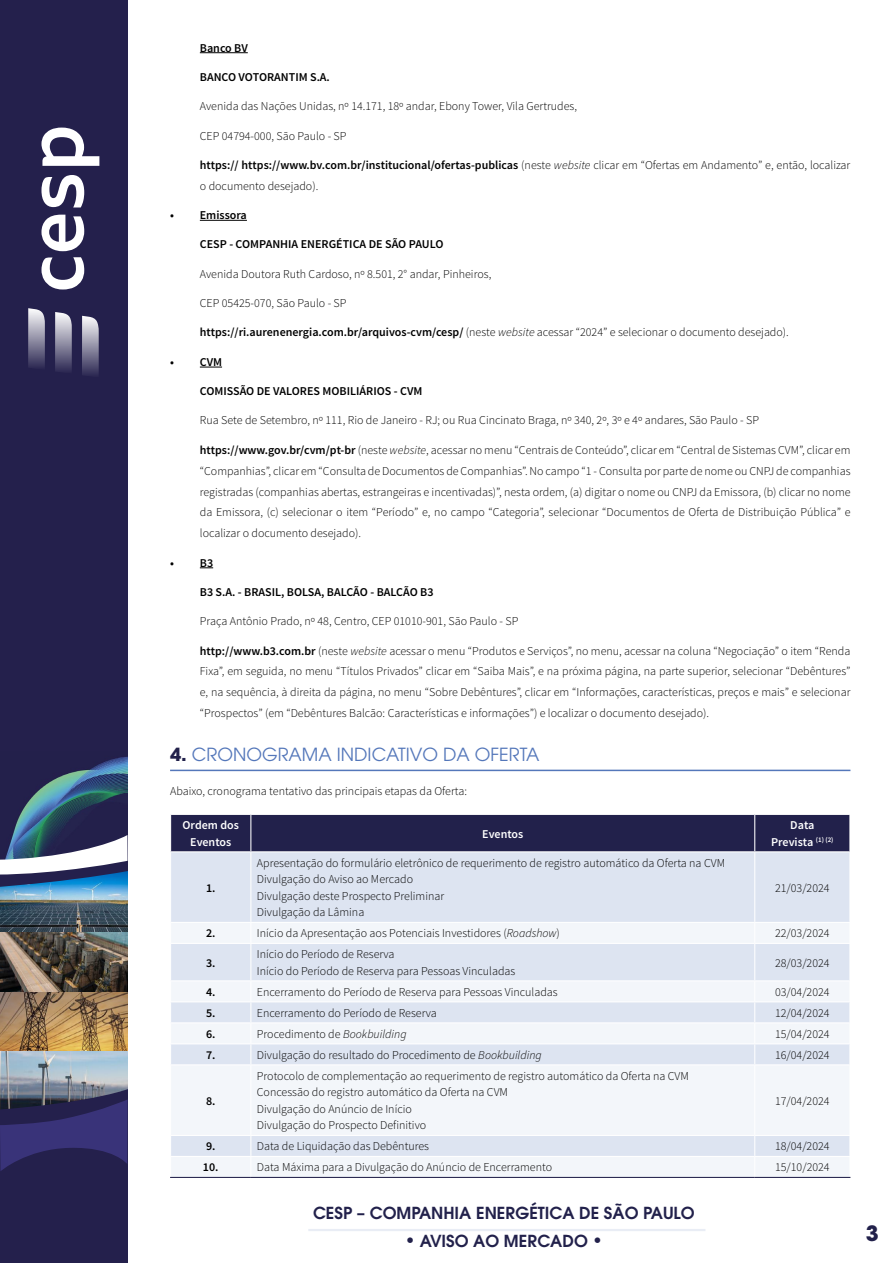
<style>
.page{position:relative;width:893px;height:1263px;background:#fff}
.page>*{position:absolute;margin:0;border:0;box-sizing:border-box;transform-origin:0 0}
.t1{font:700 21px "ITC Avant Garde Pro";color:#22214b}
.t2{font:18px "ITC Avant Garde Pro";color:#5477ba}
.t3{font:600 16.5px "ITC Avant Garde Pro";color:#22214b}
.t4{font:300 12px/20.9px "Source Sans Pro";color:#000}
.t5{font:600 12px "Source Sans Pro";color:#000}
.t6{font:600 12px/16.5px "Source Sans Pro";color:#fff;text-align:center}
.s1{font-weight:600}
.s2{font-style:italic}
.s3{font-weight:700;color:#22214b}
.s4{font-size:18px}
</style>
<div class="page">
<hr style="left:308px;top:1229px;width:397px;height:2px;background:#dde4f1">
<div style="left:0;top:0;width:128px;height:1263px;background:#24204c"></div>
<img style="left:13px;top:756px;width:114px;height:79px">
<img style="left:0;top:891px;width:127px;height:193px">
<img style="left:0;top:835px;width:127px;height:56px">
<svg style="left:0;top:1084px;width:128px;height:87px"></svg>
<svg style="left:41px;top:257px;width:43px;height:32px"></svg>
<svg style="left:41px;top:215px;width:43px;height:36px"></svg>
<svg style="left:41px;top:175px;width:43px;height:32px"></svg>
<svg style="left:41px;top:128px;width:58px;height:38px"></svg>
<svg style="left:28px;top:308px;width:17px;height:59px"></svg>
<svg style="left:55px;top:312px;width:17px;height:59px"></svg>
<svg style="left:82px;top:316px;width:17px;height:59px"></svg>
<hr style="left:200px;top:52px;width:48px;height:1px;background:#000">
<hr style="left:200px;top:220px;width:47px;height:1px;background:#000">
<svg style="left:200px;top:367px;width:22px;height:1px"></svg>
<svg style="left:200px;top:567px;width:13px;height:1px"></svg>
<hr style="left:170px;top:770px;width:680px;height:1px;background:#5477ba">
<div style="left:171px;top:815px;width:678px;height:36px;background:#22214b"></div>
<div style="left:171px;top:852px;width:678px;height:70px;background:#dde4f1"></div>
<svg style="left:171px;top:923px;width:678px;height:254px;fill:#f3f6fa"></svg>
<hr style="left:250px;top:815px;width:1px;height:36px;background:#fff">
<hr style="left:754px;top:815px;width:1px;height:36px;background:#fff">
<hr style="left:250px;top:852px;width:1px;height:70px;background:#fff">
<hr style="left:754px;top:852px;width:1px;height:70px;background:#fff">
<svg style="left:250px;top:923px;width:1px;height:20px"></svg>
<svg style="left:754px;top:923px;width:1px;height:20px"></svg>
<hr style="left:170px;top:943px;width:81px;height:1px;background:#fff">
<hr style="left:251px;top:943px;width:504px;height:1px;background:#fff">
<hr style="left:250px;top:944px;width:1px;height:36px;background:#fff">
<hr style="left:755px;top:943px;width:95px;height:1px;background:#fff">
<hr style="left:754px;top:944px;width:1px;height:36px;background:#fff">
<hr style="left:170px;top:980px;width:81px;height:1px;background:#fff">
<hr style="left:251px;top:980px;width:504px;height:1px;background:#fff">
<hr style="left:755px;top:980px;width:95px;height:1px;background:#fff">
<hr style="left:170px;top:1001px;width:81px;height:1px;background:#fff">
<hr style="left:251px;top:1001px;width:504px;height:1px;background:#fff">
<hr style="left:755px;top:1001px;width:95px;height:1px;background:#fff">
<hr style="left:170px;top:1022px;width:81px;height:1px;background:#fff">
<hr style="left:251px;top:1022px;width:504px;height:1px;background:#fff">
<hr style="left:755px;top:1022px;width:95px;height:1px;background:#fff">
<hr style="left:170px;top:1043px;width:81px;height:1px;background:#fff">
<hr style="left:251px;top:1043px;width:504px;height:1px;background:#fff">
<svg style="left:250px;top:981px;width:1px;height:83px"></svg>
<hr style="left:755px;top:1043px;width:95px;height:1px;background:#fff">
<svg style="left:754px;top:981px;width:1px;height:83px"></svg>
<svg style="left:849px;top:1002px;width:1px;height:62px"></svg>
<hr style="left:170px;top:1064px;width:81px;height:1px;background:#fff">
<hr style="left:251px;top:1064px;width:504px;height:1px;background:#fff">
<hr style="left:250px;top:1065px;width:1px;height:70px;background:#fff">
<hr style="left:755px;top:1064px;width:95px;height:1px;background:#fff">
<hr style="left:754px;top:1065px;width:1px;height:70px;background:#fff">
<hr style="left:170px;top:1135px;width:81px;height:1px;background:#fff">
<hr style="left:251px;top:1135px;width:504px;height:1px;background:#fff">
<hr style="left:755px;top:1135px;width:95px;height:1px;background:#fff">
<hr style="left:170px;top:1156px;width:81px;height:1px;background:#fff">
<hr style="left:251px;top:1156px;width:504px;height:1px;background:#fff">
<svg style="left:250px;top:1136px;width:1px;height:41px"></svg>
<hr style="left:755px;top:1156px;width:95px;height:1px;background:#fff">
<svg style="left:754px;top:1136px;width:1px;height:41px"></svg>
<svg style="left:849px;top:1136px;width:1px;height:41px"></svg>
<hr style="left:170px;top:1177px;width:81px;height:1px;background:#22214b">
<hr style="left:251px;top:1177px;width:504px;height:1px;background:#22214b">
<hr style="left:755px;top:1177px;width:95px;height:1px;background:#22214b">
<p class="t5" style="left:200px;top:40px;width:49px">Banco BV</p>
<p class="t5" style="left:200px;top:69px;width:132px">BANCO VOTORANTIM S.A.</p>
<p class="t4" style="left:200px;top:96px;width:379px">Avenida das Nações Unidas, nº 14.171, 18º andar, Ebony Tower, Vila Gertrudes,</p>
<p class="t4" style="left:200px;top:125px;width:148px">CEP 04794-000, São Paulo - SP</p>
<p class="t4" style="left:200px;top:155px;width:652px"><span class="s1">https:// https://www.bv.com.br/institucional/ofertas-publicas</span> (neste <span class="s2">website</span> clicar em “Ofertas em Andamento” e, então, localizar o documento desejado).</p>
<p class="t5" style="left:170px;top:208px;width:78px">• Emissora</p>
<p class="t5" style="left:200px;top:237px;width:245px">CESP - COMPANHIA ENERGÉTICA DE SÃO PAULO</p>
<p class="t4" style="left:200px;top:263px;width:293px">Avenida Doutora Ruth Cardoso, nº 8.501, 2° andar, Pinheiros,</p>
<p class="t4" style="left:200px;top:293px;width:148px">CEP 05425-070, São Paulo - SP</p>
<p class="t4" style="left:200px;top:322px;width:591px"><span class="s1">https://ri.aurenenergia.com.br/arquivos-cvm/cesp/</span> (neste <span class="s2">website</span> acessar “2024” e selecionar o documento desejado).</p>
<p class="t5" style="left:170px;top:354px;width:53px">• CVM</p>
<p class="t5" style="left:200px;top:384px;width:224px">COMISSÃO DE VALORES MOBILIÁRIOS - CVM</p>
<p class="t4" style="left:200px;top:410px;width:561px">Rua Sete de Setembro, nº 111, Rio de Janeiro - RJ; ou Rua Cincinato Braga, nº 340, 2º, 3º e 4º andares, São Paulo - SP</p>
<p class="t4" style="left:200px;top:439px;width:652px;text-align:justify"><span class="s1">https://www.gov.br/cvm/pt-br</span> (neste <span class="s2">website</span>, acessar no menu “Centrais de Conteúdo”, clicar em “Central de Sistemas CVM”, clicar em “Companhias”, clicar em “Consulta de Documentos de Companhias”. No campo “1 - Consulta por parte de nome ou CNPJ de companhias registradas (companhias abertas, estrangeiras e incentivadas)”, nesta ordem, (a) digitar o nome ou CNPJ da Emissora, (b) clicar no nome da Emissora, (c) selecionar o item “Período” e, no campo “Categoria”, selecionar “Documentos de Oferta de Distribuição Pública” e localizar o documento desejado).</p>
<p class="t5" style="left:170px;top:555px;width:45px">• B3</p>
<p class="t5" style="left:200px;top:584px;width:235px">B3 S.A. - BRASIL, BOLSA, BALCÃO - BALCÃO B3</p>
<p class="t4" style="left:200px;top:611px;width:320px">Praça Antônio Prado, nº 48, Centro, CEP 01010-901, São Paulo - SP</p>
<p class="t4" style="left:200px;top:640px;width:652px;text-align:justify"><span class="s1">http://www.b3.com.br</span> (neste <span class="s2">website</span> acessar o menu “Produtos e Serviços”, no menu, acessar na coluna “Negociação” o item “Renda Fixa”, em seguida, no menu “Títulos Privados” clicar em “Saiba Mais”, e na próxima página, na parte superior, selecionar “Debêntures” e, na sequência, à direita da página, no menu “Sobre Debêntures”, clicar em “Informações, características, preços e mais” e selecionar “Prospectos” (em “Debêntures Balcão: Características e informações”) e localizar o documento desejado).</p>
<h2 class="t2" style="left:170px;top:743px;width:371px"><span class="s3">4.</span> CRONOGRAMA INDICATIVO DA OFERTA</h2>
<p class="t4" style="left:170px;top:781px;width:298px">Abaixo, cronograma tentativo das principais etapas da Oferta:</p>
<p class="t6" style="left:183px;top:817px;width:58px">Ordem dos<br>Eventos</p>
<p class="t6" style="left:482px;top:826px;width:43px">Eventos</p>
<p class="t6" style="left:771px;top:817px;width:64px">Data<br>Prevista <sup>(1)</sup> <sup>(2)</sup></p>
<p class="t5" style="left:206px;top:880px;width:11px">1.</p>
<p class="t4" style="left:257px;top:855px;width:470px;line-height:16.5px">Apresentação do formulário eletrônico de requerimento de registro automático da Oferta na CVM Divulgação do Aviso ao Mercado<br>Divulgação deste Prospecto Preliminar<br>Divulgação da Lâmina</p>
<p class="t4" style="left:775px;top:877px;width:56px">21/03/2024</p>
<p class="t5" style="left:206px;top:926px;width:11px">2.</p>
<p class="t4" style="left:257px;top:923px;width:305px">Início da Apresentação aos Potenciais Investidores (<span class="s2">Roadshow</span>)</p>
<p class="t4" style="left:775px;top:923px;width:56px">22/03/2024</p>
<p class="t5" style="left:206px;top:955px;width:11px">3.</p>
<p class="t4" style="left:257px;top:946px;width:260px;line-height:16.5px">Início do Período de Reserva<br>Início do Período de Reserva para Pessoas Vinculadas</p>
<p class="t4" style="left:775px;top:952px;width:56px">28/03/2024</p>
<p class="t5" style="left:206px;top:984px;width:11px">4.</p>
<p class="t4" style="left:257px;top:981px;width:302px">Encerramento do Período de Reserva para Pessoas Vinculadas</p>
<p class="t4" style="left:775px;top:981px;width:56px">03/04/2024</p>
<p class="t5" style="left:206px;top:1005px;width:11px">5.</p>
<p class="t4" style="left:257px;top:1002px;width:181px">Encerramento do Período de Reserva</p>
<p class="t4" style="left:775px;top:1002px;width:56px">12/04/2024</p>
<p class="t5" style="left:206px;top:1026px;width:11px">6.</p>
<p class="t4" style="left:257px;top:1023px;width:151px">Procedimento de <span class="s2">Bookbuilding</span></p>
<p class="t4" style="left:775px;top:1023px;width:56px">15/04/2024</p>
<p class="t5" style="left:206px;top:1047px;width:11px">7.</p>
<p class="t4" style="left:257px;top:1044px;width:286px">Divulgação do resultado do Procedimento de <span class="s2">Bookbuilding</span></p>
<p class="t4" style="left:775px;top:1044px;width:56px">16/04/2024</p>
<p class="t5" style="left:206px;top:1093px;width:11px">8.</p>
<p class="t4" style="left:257px;top:1068px;width:434px;line-height:16.5px">Protocolo de complementação ao requerimento de registro automático da Oferta na CVM Concessão do registro automático da Oferta na CVM<br>Divulgação do Anúncio de Início<br>Divulgação do Prospecto Definitivo</p>
<p class="t4" style="left:775px;top:1090px;width:56px">17/04/2024</p>
<p class="t5" style="left:206px;top:1139px;width:11px">9.</p>
<p class="t4" style="left:257px;top:1136px;width:174px">Data de Liquidação das Debêntures</p>
<p class="t4" style="left:775px;top:1136px;width:56px">18/04/2024</p>
<p class="t5" style="left:203px;top:1160px;width:17px">10.</p>
<p class="t4" style="left:257px;top:1157px;width:297px">Data Máxima para a Divulgação do Anúncio de Encerramento</p>
<p class="t4" style="left:775px;top:1157px;width:56px">15/10/2024</p>
<h3 class="t3" style="left:313px;top:1202px;width:383px">CESP – COMPANHIA ENERGÉTICA DE SÃO PAULO</h3>
<h3 class="t3" style="left:405px;top:1230px;width:200px"><span class="s4">•</span> AVISO AO MERCADO <span class="s4">•</span></h3>
<h1 class="t1" style="left:866px;top:1219px;width:14px">3</h1>
</div>
